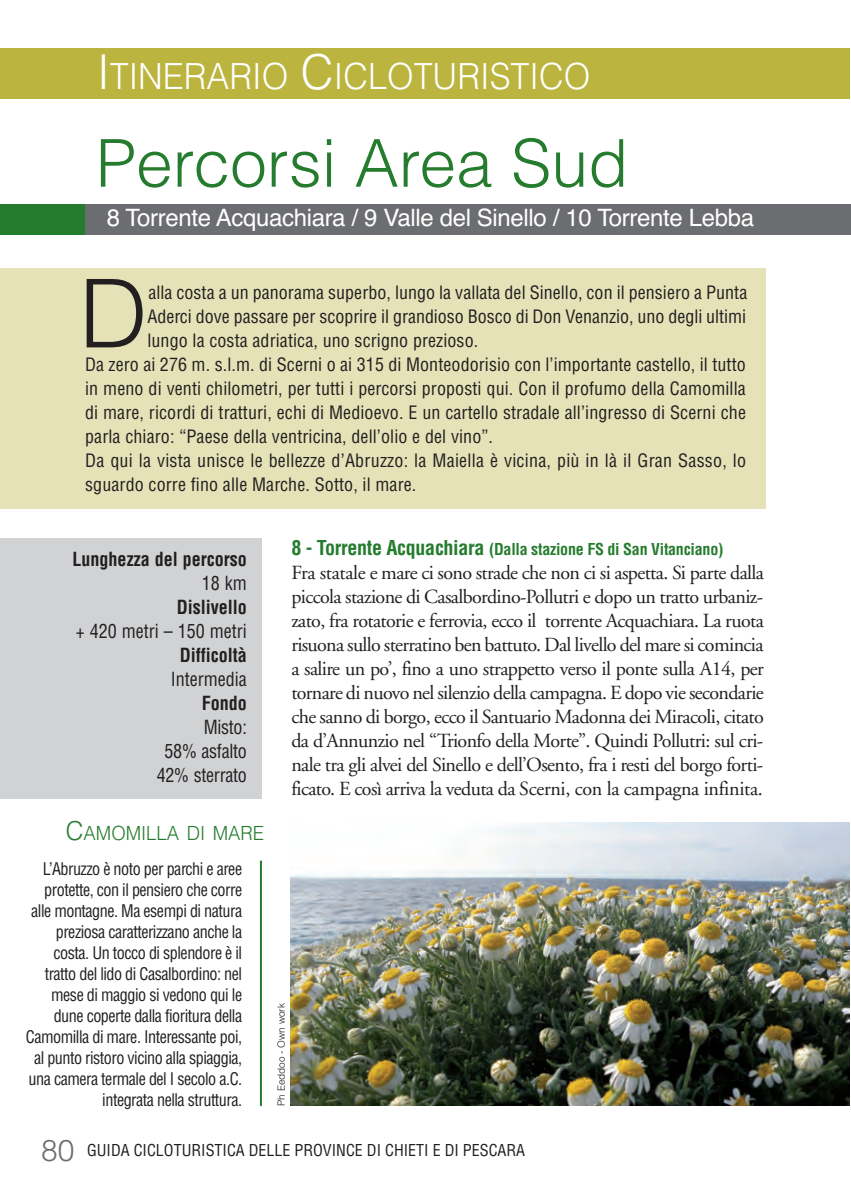
<style>
.page{position:relative;width:851px;height:1191px;background:#fff}
.page>*{position:absolute;margin:0;border:0;box-sizing:border-box;transform-origin:0 0}
.t1{font:300 95px "Helvetica";color:#231f20}
.t2{font:300 66px "Helvetica";color:#257c2e}
.t3{font:300 36px "Helvetica";color:#fff;scale:.95 1}
.t4{font:24px "Helvetica";letter-spacing:-.015em;color:#fff}
.t5{font:20px/24px "Adobe Garamond";letter-spacing:-.015em;color:#231f20;text-align:justify}
.t6{font:300 19.6px "Helvetica";color:#257c2e;scale:.95 1}
.t7{font:condensed 19px/24px "Helvetica";color:#231f20;text-align:right;scale:.95 1}
.t8{font:700 condensed 19px "Helvetica";color:#231f20;scale:.95 1}
.t9{font:condensed 18px "Helvetica";letter-spacing:.005em;color:#231f20}
.t10{font:condensed 17px/21px "Helvetica";letter-spacing:-.03em;color:#231f20;text-align:right;scale:.95 1}
.t11{font:700 condensed 16px "Helvetica";letter-spacing:-.015em;color:#257c2e}
.t12{font:condensed 16px "Helvetica";color:#231f20}
.t13{font:300 10px "Helvetica";color:#231f20}
.s1{font-size:48px}
.s2{font-size:26px}
.s3{font-size:20px}
.s4{font-weight:300;font-stretch:normal;font-size:30px;color:#6c6d70}
</style>
<div class="page">
<img style="left:291px;top:822px;width:557px;height:284px">
<div style="left:0;top:268px;width:765px;height:241px;background:#e5e2b8"></div>
<div style="left:62px;top:204px;width:788px;height:31px;background:#6c6d70"></div>
<div style="left:0;top:204px;width:85px;height:31px;background:#257c2e"></div>
<div style="left:0;top:48px;width:849px;height:51px;background:#bbb43f"></div>
<div style="left:0;top:538px;width:262px;height:261px;background:#d1d2d4"></div>
<hr style="left:260px;top:860px;width:2px;height:245px;background:#257c2e">
<h3 class="t3" style="left:97px;top:63px;width:520px"><span class="s1">I</span>TINERARIO <span class="s1">C</span>ICLOTURISTICO</h3>
<h2 class="t2" style="left:96px;top:139px;width:534px">Percorsi Area Sud</h2>
<h3 class="t4" style="left:107px;top:204px;width:649px">8 Torrente Acquachiara / 9 Valle del Sinello / 10 Torrente Lebba</h3>
<h1 class="t1" style="left:79px;top:279px;width:70px">D</h1>
<p class="t9" style="left:148px;top:283px;width:600px">alla costa a un panorama superbo, lungo la vallata del Sinello, con il pensiero a Punta</p>
<p class="t9" style="left:147px;top:307px;width:600px">Aderci dove passare per scoprire il grandioso Bosco di Don Venanzio, uno degli ultimi</p>
<p class="t9" style="left:147px;top:331px;width:332px">lungo la costa adriatica, uno scrigno prezioso.</p>
<p class="t9" style="left:85px;top:355px;width:662px">Da zero ai 276 m. s.l.m. di Scerni o ai 315 di Monteodorisio con l’importante castello, il tutto</p>
<p class="t9" style="left:85px;top:379px;width:662px">in meno di venti chilometri, per tutti i percorsi proposti qui. Con il profumo della Camomilla</p>
<p class="t9" style="left:85px;top:403px;width:662px">di mare, ricordi di tratturi, echi di Medioevo. E un cartello stradale all’ingresso di Scerni che</p>
<p class="t9" style="left:85px;top:427px;width:409px">parla chiaro: “Paese della ventricina, dell’olio e del vino”.</p>
<p class="t9" style="left:85px;top:451px;width:662px">Da qui la vista unisce le bellezze d’Abruzzo: la Maiella è vicina, più in là il Gran Sasso, lo</p>
<p class="t9" style="left:85px;top:474px;width:333px">sguardo corre fino alle Marche. Sotto, il mare.</p>
<p class="t8" style="left:72px;top:548px;width:185px">Lunghezza del percorso</p>
<p class="t7" style="left:202px;top:571px;width:49px">18 km</p>
<p class="t8" style="left:177px;top:596px;width:75px">Dislivello</p>
<p class="t7" style="left:76px;top:619px;width:182px">+ 420 metri – 150 metri</p>
<p class="t8" style="left:180px;top:644px;width:72px">Difficoltà</p>
<p class="t7" style="left:171px;top:667px;width:82px">Intermedia</p>
<p class="t8" style="left:202px;top:692px;width:49px">Fondo</p>
<p class="t7" style="left:157px;top:715px;width:96px">Misto:<br>58% asfalto<br>42% sterrato</p>
<p class="t6" style="left:66px;top:826px;width:210px"><span class="s2">C</span>AMOMILLA DI MARE</p>
<p class="t10" style="left:26px;top:859px;width:229px">L’Abruzzo è noto per parchi e aree protette, con il pensiero che corre alle montagne. Ma esempi di natura preziosa caratterizzano anche la costa. Un tocco di splendore è il tratto del lido di Casalbordino: nel mese di maggio si vedono qui le dune coperte dalla fioritura della Camomilla di mare. Interessante poi, al punto ristoro vicino alla spiaggia, una camera termale del I secolo a.C. integrata nella struttura.</p>
<p class="t11" style="left:291px;top:540px;width:433px"><span class="s3">8 - Torrente Acquachiara</span> (Dalla stazione FS di San Vitanciano)</p>
<p class="t5" style="left:291px;top:563px;width:474px">Fra statale e mare ci sono strade che non ci si aspetta. Si parte dalla piccola stazione di Casalbordino-Pollutri e dopo un tratto urbaniz&shy;zato, fra rotatorie e ferrovia, ecco il torrente Acquachiara. La ruota risuona sullo sterratino ben battuto. Dal livello del mare si comincia a salire un po’, fino a uno strappetto verso il ponte sulla A14, per tornare di nuovo nel silenzio della campagna. E dopo vie secondarie che sanno di borgo, ecco il Santuario Madonna dei Miracoli, citato da d’Annunzio nel “Trionfo della Morte”. Quindi Pollutri: sul cri&shy;nale tra gli alvei del Sinello e dell’Osento, fra i resti del borgo forti&shy;ficato. E così arriva la veduta da Scerni, con la campagna infinita.</p>
<p class="t13" style="left:277px;top:1105px;width:104px;rotate:-90deg">Ph Eeddoo - Own work</p>
<p class="t12" style="left:41px;top:1141px;width:485px"><span class="s4">80</span> GUIDA CICLOTURISTICA DELLE PROVINCE DI CHIETI E DI PESCARA</p>
</div>
